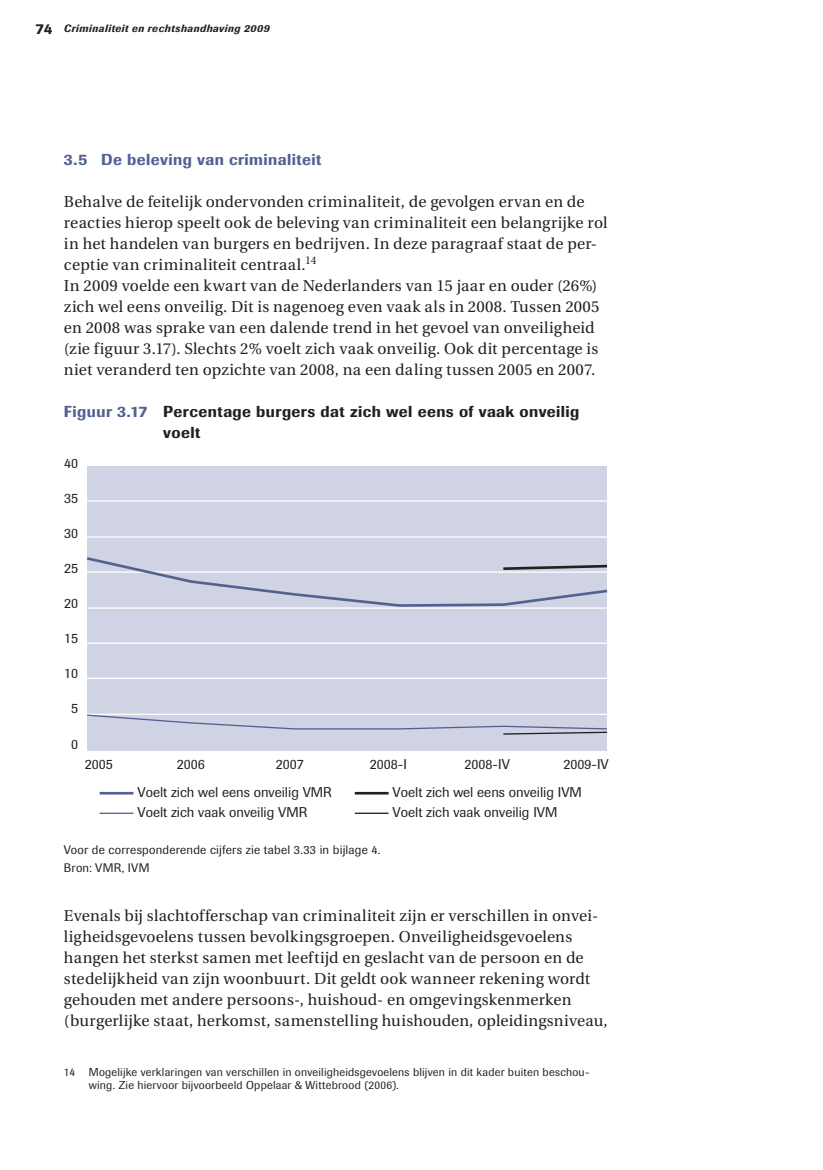
<style>
.page{position:relative;width:823px;height:1170px;background:#fff}
.page>*{position:absolute;margin:0;border:0;box-sizing:border-box;transform-origin:0 0}
.t1{font:15.75px/21px "Utopia";letter-spacing:.015em;color:#231f20}
.t2{font:500 15.75px/21px "Imago";letter-spacing:.025em;color:#231f20}
.t3{font:500 15.75px "Imago";letter-spacing:.025em;color:#536192}
.t4{font:14px "Supersonic TBSK";color:#231f20}
.t5{font:12.25px/17.5px "Supersonic BSK";letter-spacing:.015em;color:#231f20}
.t6{font:11.38px/13.7px "Supersonic BSK";letter-spacing:.02em;color:#231f20}
.t7{font:italic 500 10.5px "Imago";letter-spacing:.045em;color:#231f20}
.s1{font-style:normal;font-size:14.88px}
.s2{color:#536192}
</style>
<div class="page">
<div style="left:87px;top:466px;width:520px;height:284px;background:#d0d3e4"></div>
<hr style="left:87px;top:713px;width:520px;height:2px;background:#fff">
<hr style="left:87px;top:677px;width:520px;height:2px;background:#fff">
<hr style="left:87px;top:642px;width:520px;height:2px;background:#fff">
<hr style="left:87px;top:607px;width:520px;height:2px;background:#fff">
<hr style="left:87px;top:536px;width:520px;height:1px;background:#fff">
<hr style="left:87px;top:500px;width:520px;height:1px;background:#fff">
<svg style="left:87px;top:557px;width:521px;height:51px"></svg>
<svg style="left:87px;top:714px;width:520px;height:21px"></svg>
<hr style="left:100px;top:792px;width:33px;height:2px;background:#536192">
<hr style="left:355px;top:792px;width:33px;height:2px;background:#231f20">
<hr style="left:100px;top:812px;width:33px;height:2px;background:#536192">
<hr style="left:355px;top:812px;width:33px;height:2px;background:#231f20">
<p class="t7" style="left:36px;top:22px;width:235px"><span class="s1">74</span> Criminaliteit en rechtshandhaving 2009</p>
<p class="t3" style="left:64px;top:149px;width:259px">3.5 De beleving van criminaliteit</p>
<p class="t1" style="left:64px;top:191px;width:545px">Behalve de feitelijk ondervonden criminaliteit, de gevolgen ervan en de reacties hierop speelt ook de beleving van criminaliteit een belangrijke rol in het handelen van burgers en bedrijven. In deze paragraaf staat de per&shy;ceptie van criminaliteit centraal.<sup>14<br></sup>In 2009 voelde een kwart van de Nederlanders van 15 jaar en ouder (26%) zich wel eens onveilig. Dit is nagenoeg even vaak als in 2008. Tussen 2005 en 2008 was sprake van een dalende trend in het gevoel van onveiligheid (zie figuur 3.17). Slechts 2% voelt zich vaak onveilig. Ook dit percentage is niet veranderd ten opzichte van 2008, na een daling tussen 2005 en 2007.</p>
<p class="t2" style="left:163px;top:400px;width:417px;text-indent:-99px"><span class="s2">Figuur 3.17</span> Percentage burgers dat zich wel eens of vaak onveilig voelt</p>
<p class="t4" style="left:64px;top:455px;width:15px">40</p>
<p class="t4" style="left:64px;top:490px;width:15px">35</p>
<p class="t4" style="left:64px;top:525px;width:15px">30</p>
<p class="t4" style="left:64px;top:560px;width:15px">25</p>
<p class="t4" style="left:64px;top:595px;width:15px">20</p>
<p class="t4" style="left:64px;top:630px;width:15px">15</p>
<p class="t4" style="left:64px;top:665px;width:15px">10</p>
<p class="t4" style="left:71px;top:700px;width:8px">5</p>
<p class="t4" style="left:71px;top:735px;width:8px">0</p>
<p class="t4" style="left:85px;top:756px;width:29px">2005</p>
<p class="t4" style="left:177px;top:756px;width:29px">2006</p>
<p class="t4" style="left:275px;top:756px;width:29px">2007</p>
<p class="t4" style="left:370px;top:756px;width:39px">2008-I</p>
<p class="t4" style="left:464px;top:756px;width:47px">2008-IV</p>
<p class="t4" style="left:563px;top:756px;width:47px">2009-IV</p>
<p class="t4" style="left:137px;top:784px;width:195px">Voelt zich wel eens onveilig VMR</p>
<p class="t4" style="left:392px;top:784px;width:191px">Voelt zich wel eens onveilig IVM</p>
<p class="t4" style="left:137px;top:803px;width:171px">Voelt zich vaak onveilig VMR</p>
<p class="t4" style="left:392px;top:803px;width:166px">Voelt zich vaak onveilig IVM</p>
<p class="t5" style="left:64px;top:841px;width:318px">Voor de corresponderende cijfers zie tabel 3.33 in bijlage 4.<br>Bron: VMR, IVM</p>
<p class="t1" style="left:64px;top:905px;width:545px">Evenals bij slachtofferschap van criminaliteit zijn er verschillen in onvei&shy;ligheidsgevoelens tussen bevolkingsgroepen. Onveiligheidsgevoelens hangen het sterkst samen met leeftijd en geslacht van de persoon en de stedelijkheid van zijn woonbuurt. Dit geldt ook wanneer rekening wordt gehouden met andere persoons-, huishoud- en omgevingskenmerken (burgerlijke staat, herkomst, samenstelling huishouden, opleidingsniveau,</p>
<p class="t6" style="left:89px;top:1064px;width:502px;text-indent:-25px">14 Mogelijke verklaringen van verschillen in onveiligheidsgevoelens blijven in dit kader buiten beschou&shy;wing. Zie hiervoor bijvoorbeeld Oppelaar &amp; Wittebrood (2006).</p>
</div>
